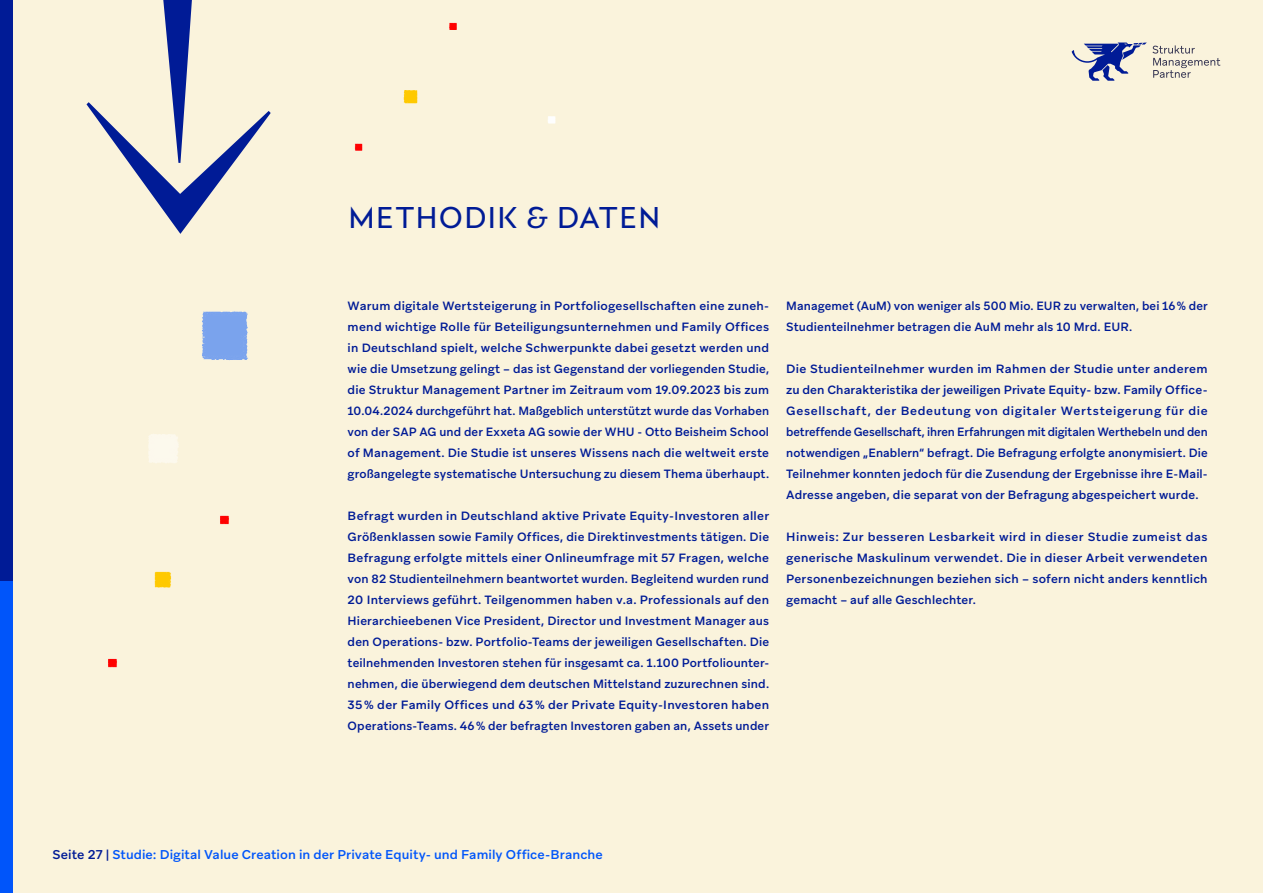
<style>
.page{position:relative;width:1263px;height:893px;background:#faf3dc}
.page>*{position:absolute;margin:0;border:0;box-sizing:border-box;transform-origin:0 0}
.t1{font:30px "Glance Sans";letter-spacing:.005em;color:#001b96}
.t2{font:500 12.75px "Aribau Grotesk";letter-spacing:.005em;color:#0055fa}
.t3{font:500 12px/21px "Aribau Grotesk";letter-spacing:.01em;color:#001b96;text-align:justify}
.s1{color:#001b96}
</style>
<div class="page">
<div style="left:0;top:580px;width:13px;height:313px;background:#0055fa"></div>
<div style="left:0;top:0;width:13px;height:580px;background:#001b96"></div>
<svg style="left:1071px;top:43px;width:149px;height:38px"></svg>
<img style="left:108px;top:434px;width:121px;height:234px">
<img style="left:202px;top:311px;width:46px;height:50px">
<img style="left:354px;top:22px;width:202px;height:129px">
<svg style="left:86px;top:0;width:185px;height:234px"></svg>
<h1 class="t1" style="left:348px;top:198px;width:315px">METHODIK &amp; DATEN</h1>
<p class="t3" style="left:348px;top:295px;width:423px">Warum digitale Wertsteigerung in Portfoliogesellschaften eine zuneh&shy;mend wichtige Rolle für Beteiligungsunternehmen und Family Offices in Deutschland spielt, welche Schwerpunkte dabei gesetzt werden und wie die Umsetzung gelingt – das ist Gegenstand der vorliegenden Studie, die Struktur Management Partner im Zeitraum vom 19.09.2023 bis zum 10.04.2024 durchgeführt hat. Maßgeblich unterstützt wurde das Vorhaben von der SAP AG und der Exxeta AG sowie der WHU - Otto Beisheim School of Management. Die Studie ist unseres Wissens nach die weltweit erste großangelegte systematische Untersuchung zu diesem Thema überhaupt.</p>
<p class="t3" style="left:348px;top:505px;width:423px">Befragt wurden in Deutschland aktive Private Equity-Investoren aller Größenklassen sowie Family Offices, die Direktinvestments tätigen. Die Befragung erfolgte mittels einer Onlineumfrage mit 57 Fragen, welche von 82 Studienteilnehmern beantwortet wurden. Begleitend wurden rund 20 Interviews geführt. Teilgenommen haben v.a. Professionals auf den Hierarchieebenen Vice President, Director und Investment Manager aus den Operations- bzw. Portfolio-Teams der jeweiligen Gesellschaften. Die teilnehmenden Investoren stehen für insgesamt ca. 1.100 Portfoliounter&shy;nehmen, die überwiegend dem deutschen Mittelstand zuzurechnen sind.<br>35% der Family Offices und 63% der Private Equity-Investoren haben Operations-Teams. 46% der befragten Investoren gaben an, Assets under</p>
<p class="t3" style="left:786px;top:295px;width:423px">Managemet (AuM) von weniger als 500 Mio. EUR zu verwalten, bei 16% der<br>Studienteilnehmer betragen die AuM mehr als 10 Mrd. EUR.</p>
<p class="t3" style="left:786px;top:358px;width:423px">Die Studienteilnehmer wurden im Rahmen der Studie unter anderem zu den Charakteristika der jeweiligen Private Equity- bzw. Family Office-Gesellschaft, der Bedeutung von digitaler Wertsteigerung für die betreffende Gesellschaft, ihren Erfahrungen mit digitalen Werthebeln und den notwendigen „Enablern“ befragt. Die Befragung erfolgte anonymisiert. Die Teilnehmer konnten jedoch für die Zusendung der Ergebnisse ihre E-Mail-Adresse angeben, die separat von der Befragung abgespeichert wurde.</p>
<p class="t3" style="left:786px;top:526px;width:423px">Hinweis: Zur besseren Lesbarkeit wird in dieser Studie zumeist das generische Maskulinum verwendet. Die in dieser Arbeit verwendeten Personenbezeichnungen beziehen sich – sofern nicht anders kenntlich gemacht – auf alle Geschlechter.</p>
<p class="t2" style="left:53px;top:846px;width:552px"><span class="s1">Seite 27 |</span> Studie: Digital Value Creation in der Private Equity- und Family Office-Branche</p>
</div>
